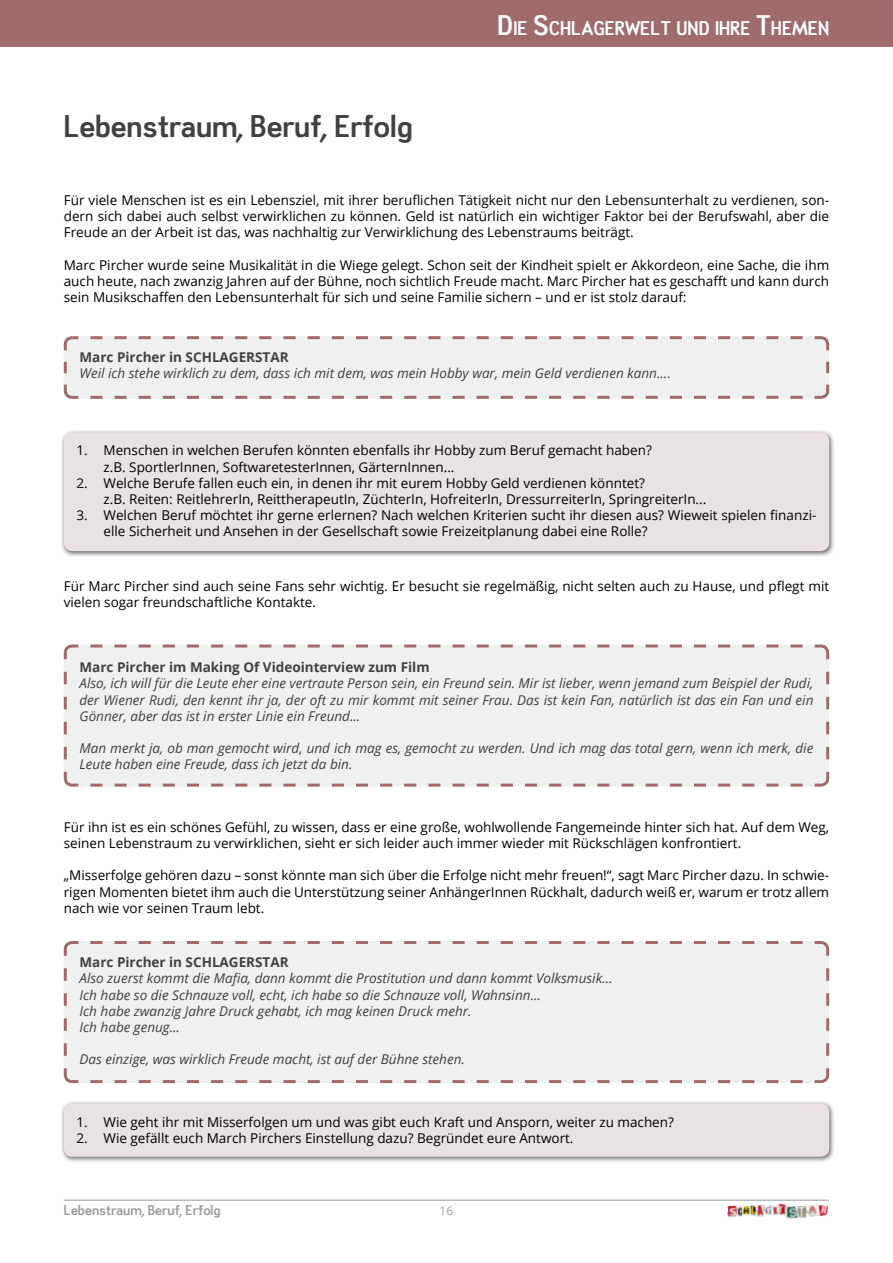
<style>
.page{position:relative;width:893px;height:1263px;background:#fff}
.page>*{position:absolute;margin:0;border:0;box-sizing:border-box;transform-origin:0 0}
.t1{font:30px "Tin Doghouse";color:#414043}
.t2{font:18.9px "Tin Doghouse";color:#fff}
.t3{font:13.5px/16.2px "Open Sans";color:#000}
.t4{font:italic 13.5px/16.2px "Open Sans";color:#414043}
.t5{font:700 13.5px "Open Sans";color:#414043}
.t6{font:13.5px "Tin Doghouse";color:#9c9e9f}
.t7{font:12px "Open Sans";color:#9c9e9f}
.s1{font-size:27px}
</style>
<div class="page">
<hr style="left:64px;top:1200px;width:765px;height:1px;background:#9c9e9f">
<img style="left:727px;top:1200px;width:102px;height:19px">
<div style="left:63px;top:941px;width:767px;height:143px;background:#eff1f0"></div>
<div style="left:63px;top:644px;width:767px;height:143px;background:#eff1f0"></div>
<div style="left:60px;top:429px;width:775px;height:128px;background:#414043;opacity:.75"></div>
<div style="left:64px;top:432px;width:765px;height:119px;background:#ebe0e6;border-radius:9px"></div>
<svg style="left:63px;top:336px;width:767px;height:63px"></svg>
<div style="left:60px;top:1101px;width:775px;height:62px;background:#414043;opacity:.75"></div>
<div style="left:64px;top:1103px;width:765px;height:54px;background:#ebe0e6;border-radius:9px"></div>
<div style="left:0;top:0;width:893px;height:47px;background:#9f6b6d"></div>
<h1 class="t1" style="left:64px;top:107px;width:350px">Lebenstraum, Beruf, Erfolg</h1>
<h2 class="t2" style="left:498px;top:16px;width:333px"><span class="s1">D</span>IE <span class="s1">S</span>CHLAGERWELT UND IHRE <span class="s1">T</span>HEMEN</h2>
<p class="t3" style="left:64px;top:192px;width:767px;text-align:justify">Für viele Menschen ist es ein Lebensziel, mit ihrer beruflichen Tätigkeit nicht nur den Lebensunterhalt zu verdienen, son&shy;dern sich dabei auch selbst verwirklichen zu können. Geld ist natürlich ein wichtiger Faktor bei der Berufswahl, aber die Freude an der Arbeit ist das, was nachhaltig zur Verwirklichung des Lebenstraums beiträgt.</p>
<p class="t3" style="left:64px;top:257px;width:767px;text-align:justify">Marc Pircher wurde seine Musikalität in die Wiege gelegt. Schon seit der Kindheit spielt er Akkordeon, eine Sache, die ihm auch heute, nach zwanzig Jahren auf der Bühne, noch sichtlich Freude macht. Marc Pircher hat es geschafft und kann durch sein Musikschaffen den Lebensunterhalt für sich und seine Familie sichern – und er ist stolz darauf:</p>
<p class="t5" style="left:80px;top:348px;width:211px">Marc Pircher in Sch lagerstar</p>
<p class="t4" style="left:80px;top:365px;width:593px">Weil ich stehe wirklich zu dem, dass ich mit dem, was mein Hobby war, mein Geld verdienen kann....</p>
<p class="t3" style="left:104px;top:442px;width:550px;text-indent:-27px">1. Menschen in welchen Berufen könnten ebenfalls ihr Hobby zum Beruf gemacht haben? z.B. SportlerInnen, SoftwaretesterInnen, GärternInnen...</p>
<p class="t3" style="left:104px;top:474px;width:604px;text-indent:-27px">2. Welche Berufe fallen euch ein, in denen ihr mit eurem Hobby Geld verdienen könntet?<br>z.B. Reiten: ReitlehrerIn, ReittherapeutIn, ZüchterIn, HofreiterIn, DressurreiterIn, SpringreiterIn...</p>
<p class="t3" style="left:104px;top:507px;width:714px;text-indent:-27px">3. Welchen Beruf möchtet ihr gerne erlernen? Nach welchen Kriterien sucht ihr diesen aus? Wieweit spielen finanzi&shy;elle Sicherheit und Ansehen in der Gesellschaft sowie Freizeitplanung dabei eine Rolle?</p>
<p class="t3" style="left:64px;top:577px;width:767px">Für Marc Pircher sind auch seine Fans sehr wichtig. Er besucht sie regelmäßig, nicht selten auch zu Hause, und pflegt mit vielen sogar freundschaftliche Kontakte.</p>
<p class="t5" style="left:80px;top:658px;width:352px">Marc Pircher im Making Of Videointerview zum Film</p>
<p class="t4" style="left:80px;top:675px;width:735px;text-align:justify">Also, ich will für die Leute eher eine vertraute Person sein, ein Freund sein. Mir ist lieber, wenn jemand zum Beispiel der Rudi, der Wiener Rudi, den kennt ihr ja, der oft zu mir kommt mit seiner Frau. Das ist kein Fan, natürlich ist das ein Fan und ein Gönner, aber das ist in erster Linie ein Freund...</p>
<p class="t4" style="left:80px;top:740px;width:735px">Man merkt ja, ob man gemocht wird, und ich mag es, gemocht zu werden. Und ich mag das total gern, wenn ich merk, die<br>Leute haben eine Freude, dass ich jetzt da bin.</p>
<p class="t3" style="left:64px;top:818px;width:767px">Für ihn ist es ein schönes Gefühl, zu wissen, dass er eine große, wohlwollende Fangemeinde hinter sich hat. Auf dem Weg, seinen Lebenstraum zu verwirklichen, sieht er sich leider auch immer wieder mit Rückschlägen konfrontiert.</p>
<p class="t3" style="left:64px;top:867px;width:767px;text-align:justify">„Misserfolge gehören dazu – sonst könnte man sich über die Erfolge nicht mehr freuen!“, sagt Marc Pircher dazu. In schwie&shy;rigen Momenten bietet ihm auch die Unterstützung seiner AnhängerInnen Rückhalt, dadurch weiß er, warum er trotz allem nach wie vor seinen Traum lebt.</p>
<p class="t5" style="left:80px;top:953px;width:211px">Marc Pircher in Sch lagerstar</p>
<p class="t4" style="left:80px;top:970px;width:534px">Also zuerst kommt die Mafia, dann kommt die Prostitution und dann kommt Volksmusik...<br>Ich habe so die Schnauze voll, echt, ich habe so die Schnauze voll, Wahnsinn...<br>Ich habe zwanzig Jahre Druck gehabt, ich mag keinen Druck mehr.<br>Ich habe genug...</p>
<p class="t4" style="left:80px;top:1051px;width:387px">Das einzige, was wirklich Freude macht, ist auf der Bühne stehen.</p>
<p class="t3" style="left:77px;top:1113px;width:599px">1. Wie geht ihr mit Misserfolgen um und was gibt euch Kraft und Ansporn, weiter zu machen?</p>
<p class="t3" style="left:77px;top:1129px;width:498px">2. Wie gefällt euch March Pirchers Einstellung dazu? Begründet eure Antwort.</p>
<p class="t6" style="left:64px;top:1201px;width:159px">Lebenstraum, Beruf, Erfolg</p>
<p class="t7" style="left:440px;top:1202px;width:15px">16</p>
</div>
